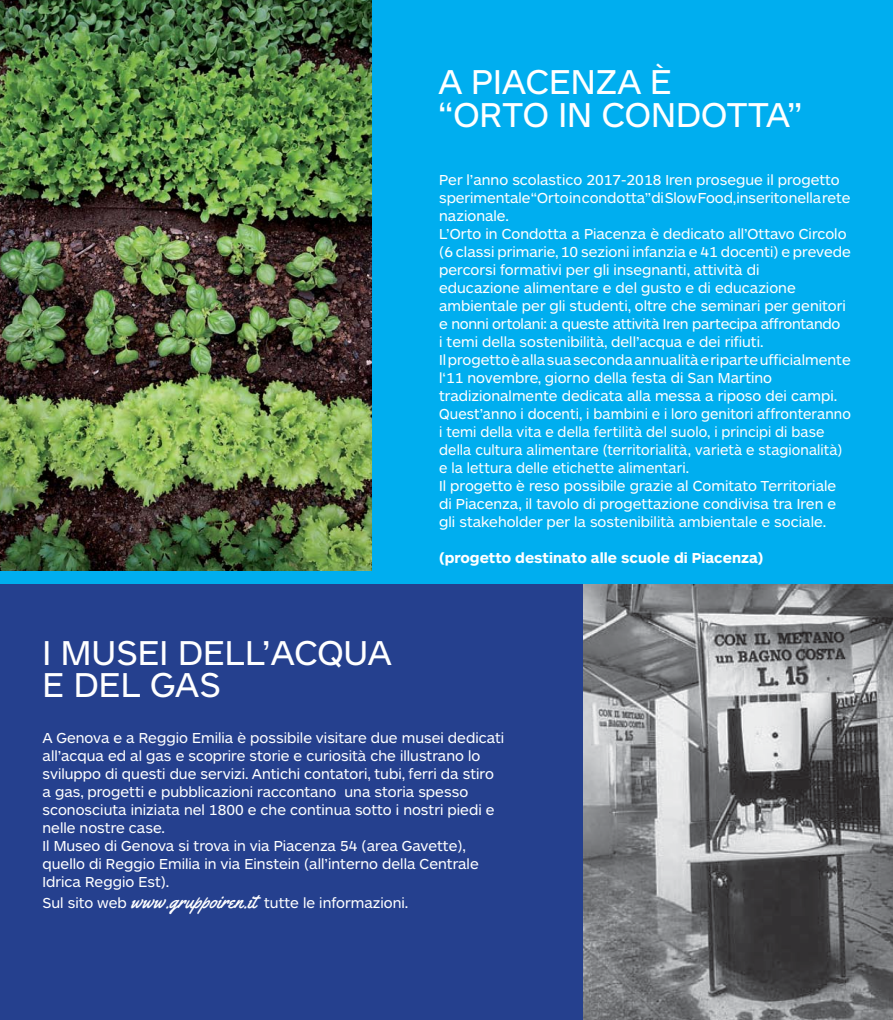
<style>
.page{position:relative;width:893px;height:1020px;background:#fff}
.page>*{position:absolute;margin:0;border:0;box-sizing:border-box;transform-origin:0 0}
.t1{font:35.85px/32.4px "ARS Maquette";color:#fff}
.t2{font:15px/18px "ARS Maquette";color:#fff}
.t3{font:700 15px "ARS Maquette";color:#fff}
.s1{font-family:"Yellowtail";font-size:20.55px}
</style>
<div class="page">
<div style="left:0;top:0;width:892px;height:589px;background:#00aeef"></div>
<div style="left:0;top:584px;width:584px;height:436px;background:#25408e"></div>
<img style="left:584px;top:584px;width:308px;height:436px">
<img style="left:0;top:0;width:371px;height:571px">
<h1 class="t1" style="left:438px;top:68px;width:365px">A PIACENZA È<br>“ORTO IN CONDOTTA”</h1>
<h1 class="t1" style="left:43px;top:639px;width:351px">I MUSEI DELL’ACQUA<br>E DEL GAS</h1>
<p class="t2" style="left:439px;top:172px;width:413px">Per l’anno scolastico 2017-2018 Iren prosegue il progetto sperimentale “Orto in condotta” di Slow Food, inserito nella rete nazionale.<br>L’Orto in Condotta a Piacenza è dedicato all’Ottavo Circolo (6 classi primarie, 10 sezioni infanzia e 41 docenti) e prevede percorsi formativi per gli insegnanti, attività di<br>educazione alimentare e del gusto e di educazione ambientale per gli studenti, oltre che seminari per genitori e nonni ortolani: a queste attività Iren partecipa affrontando<br>i temi della sostenibilità, dell’acqua e dei rifiuti.<br>Il progetto è alla sua seconda annualità e riparte ufficialmente l‘11 novembre, giorno della festa di San Martino tradizionalmente dedicata alla messa a riposo dei campi.<br>Quest’anno i docenti, i bambini e i loro genitori affronteranno i temi della vita e della fertilità del suolo, i principi di base della cultura alimentare (territorialità, varietà e stagionalità) e la lettura delle etichette alimentari.<br>Il progetto è reso possibile grazie al Comitato Territoriale di Piacenza, il tavolo di progettazione condivisa tra Iren e gli stakeholder per la sostenibilità ambientale e sociale.</p>
<p class="t3" style="left:439px;top:552px;width:326px">(progetto destinato alle scuole di Piacenza)</p>
<p class="t2" style="left:43px;top:730px;width:463px">A Genova e a Reggio Emilia è possibile visitare due musei dedicati all’acqua ed al gas e scoprire storie e curiosità che illustrano lo sviluppo di questi due servizi. Antichi contatori, tubi, ferri da stiro a gas, progetti e pubblicazioni raccontano una storia spesso sconosciuta iniziata nel 1800 e che continua sotto i nostri piedi e nelle nostre case.<br>Il Museo di Genova si trova in via Piacenza 54 (area Gavette), quello di Reggio Emilia in via Einstein (all’interno della Centrale Idrica Reggio Est).</p>
<p class="t2" style="left:43px;top:895px;width:367px">Sul sito web <span class="s1">www.gruppoiren.it</span> tutte le informazioni.</p>
</div>
